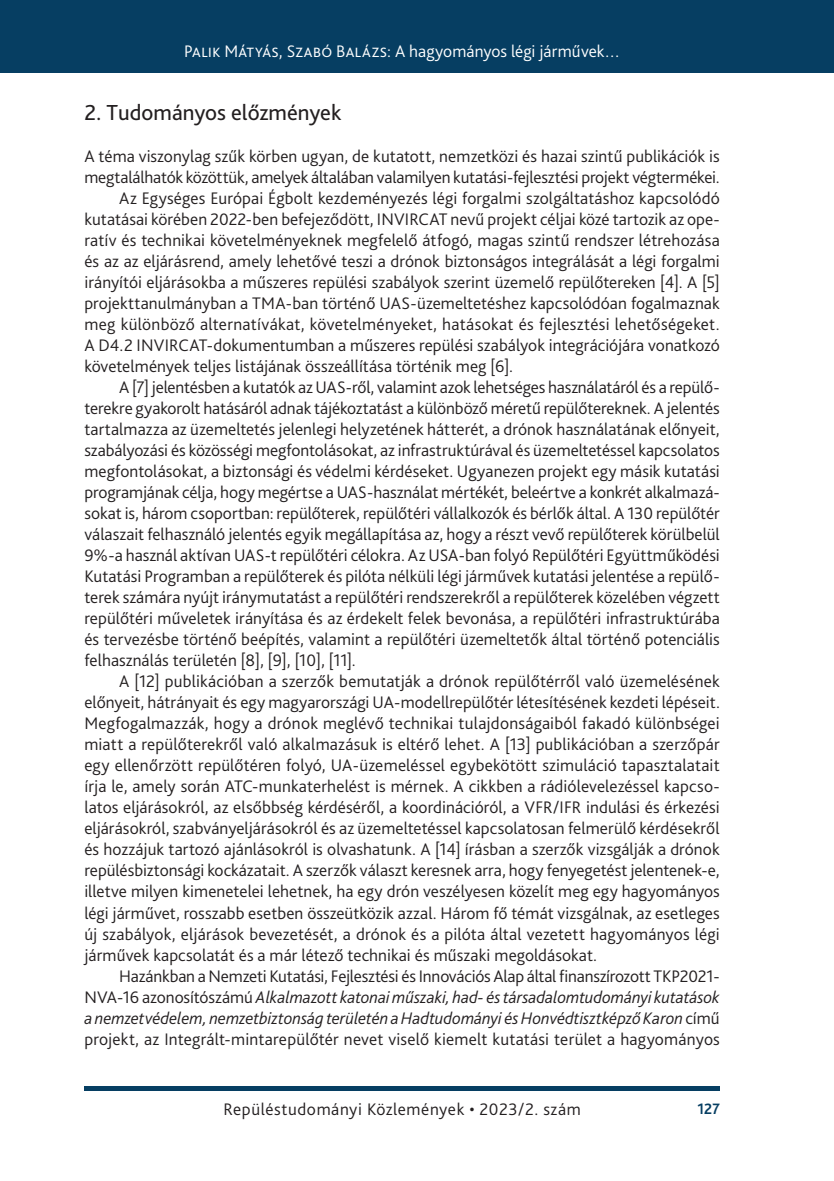
<style>
.page{position:relative;width:834px;height:1181px;background:#fff}
.page>*{position:absolute;margin:0;border:0;box-sizing:border-box;transform-origin:0 0}
._1_1__Head_bold_13{font:22.75px "Bliss Pro";color:#231f20}
._1__Body{font:300 17.5px/21px "Bliss Pro";letter-spacing:.005em;color:#231f20;text-align:justify}
._2__Body_1st_paragraph{font:300 17.5px/21px "Bliss Pro";color:#231f20}
.t1{font:300 17.5px "Bliss Pro";letter-spacing:.015em;color:#fff}
._1__Body-2{font:300 17.5px "Bliss Pro";letter-spacing:.03em;color:#231f20}
.t2{font:700 15.75px "Bliss Pro";color:#063e62;scale:.95 1}
.s1{font-style:italic}
</style>
<div class="page">
<div style="left:0;top:0;width:833px;height:73px;background:#063e62"></div>
<div style="left:84px;top:1086px;width:635px;height:5px;background:#063e62"></div>
<p class="t1" style="left:184px;top:41px;width:437px">Palik Mátyás, Szabó Balázs: A hagyományos légi járművek…</p>
<p class="_1_1__Head_bold_13" style="left:84px;top:99px;width:258px">2. Tudományos előzmények</p>
<p class="_2__Body_1st_paragraph" style="left:84px;top:145px;width:637px">A téma viszonylag szűk körben ugyan, de kutatott, nemzetközi és hazai szintű publikációk is megtalálhatók közöttük, amelyek általában valamilyen kutatási-fejlesztési projekt végtermékei.</p>
<p class="_1__Body" style="left:84px;top:187px;width:637px;text-indent:35px">Az Egységes Európai Égbolt kezdeményezés légi forgalmi szolgáltatáshoz kapcsolódó kutatásai körében 2022-ben befejeződött, INVIRCAT nevű projekt céljai közé tartozik az ope&shy;ratív és technikai követelményeknek megfelelő átfogó, magas szintű rendszer létrehozása és az az eljárásrend, amely lehetővé teszi a drónok biztonságos integrálását a légi forgalmi irányítói eljárásokba a műszeres repülési szabályok szerint üzemelő repülőtereken [4]. A [5] projekttanulmányban a TMA-ban történő UAS-üzemeltetéshez kapcsolódóan fogalmaznak meg különböző alternatívákat, követelményeket, hatásokat és fejlesztési lehetőségeket.<br>A D4.2 INVIRCAT-dokumentumban a műszeres repülési szabályok integrációjára vonatkozó követelmények teljes listájának összeállítása történik meg [6].</p>
<p class="_1__Body" style="left:84px;top:376px;width:637px;text-indent:35px">A [7] jelentésben a kutatók az UAS-ről, valamint azok lehetséges használatáról és a repülő&shy;terekre gyakorolt hatásáról adnak tájékoztatást a különböző méretű repülőtereknek. A jelentés tartalmazza az üzemeltetés jelenlegi helyzetének hátterét, a drónok használatának előnyeit, szabályozási és közösségi megfontolásokat, az infrastruktúrával és üzemeltetéssel kapcsolatos megfontolásokat, a biztonsági és védelmi kérdéseket. Ugyanezen projekt egy másik kutatási programjának célja, hogy megértse a UAS-használat mértékét, beleértve a konkrét alkalmazá&shy;sokat is, három csoportban: repülőterek, repülőtéri vállalkozók és bérlők által. A -130 repülőtér válaszait felhasználó jelentés egyik megállapítása az, hogy a részt vevő repülőterek körülbelül 9%-a használ aktívan UAS-t repülőtéri célokra. Az USA-ban folyó Repülőtéri Együttműködési Kutatási Programban a repülőterek és pilóta nélküli légi járművek kutatási jelentése a repülő&shy;terek számára nyújt iránymutatást a repülőtéri rendszerekről a repülőterek közelében végzett repülőtéri műveletek irányítása és az érdekelt felek bevonása, a repülőtéri infrastruktúrába és tervezésbe történő beépítés, valamint a repülőtéri üzemeltetők által történő potenciális felhasználás területén [8], [9], [10], [11].</p>
<p class="_1__Body" style="left:84px;top:670px;width:637px;text-indent:35px">A [12] publikációban a szerzők bemutatják a drónok repülőtérről való üzemelésének előnyeit, hátrányait és egy magyarországi UA-modellrepülőtér létesítésének kezdeti lépéseit.<br>Megfogalmazzák, hogy a drónok meglévő technikai tulajdonságaiból fakadó különbségei miatt a repülőterekről való alkalmazásuk is eltérő lehet. A [13] publikációban a szerzőpár egy ellenőrzött repülőtéren folyó, UA-üzemeléssel egybekötött szimuláció tapasztalatait írja le, amely során ATC-munkaterhelést is mérnek. A cikkben a rádiólevelezéssel kapcso&shy;latos eljárásokról, az elsőbbség kérdéséről, a koordinációról, a VFR/IFR indulási és érkezési eljárásokról, szabványeljárásokról és az üzemeltetéssel kapcsolatosan felmerülő kérdésekről és hozzájuk tartozó ajánlásokról is olvashatunk. A [14] írásban a szerzők vizsgálják a drónok repülésbiztonsági kockázatait. A szerzők választ keresnek arra, hogy fenyegetést jelentenek-e, illetve milyen kimenetelei lehetnek, ha egy drón veszélyesen közelít meg egy hagyományos légi járművet, rosszabb esetben összeütközik azzal. Három fő témát vizsgálnak, az esetleges új szabályok, eljárások bevezetését, a drónok és a pilóta által vezetett hagyományos légi járművek kapcsolatát és a már létező technikai és műszaki megoldásokat.</p>
<p class="_1__Body" style="left:84px;top:964px;width:636px;text-indent:35px">Hazánkban a Nemzeti Kutatási, Fejlesztési és Innovációs Alap által finanszírozott TKP2021- NVA-16 azonosítószámú <span class="s1">Alkalmazott katonai műszaki, had- éstársadalomtudományi kutatások a nemzetvédelem, nemzetbiztonság területén aHadtudományi ésHonvédtisztképző Karon</span> című projekt, az Integrált-mintarepülőtér nevet viselő kiemelt kutatási terület a hagyományos</p>
<p class="_1__Body-2" style="left:223px;top:1098px;width:359px">Repüléstudományi Közlemények • 2023/2. szám</p>
<p class="t2" style="left:697px;top:1099px;width:25px">127</p>
</div>
